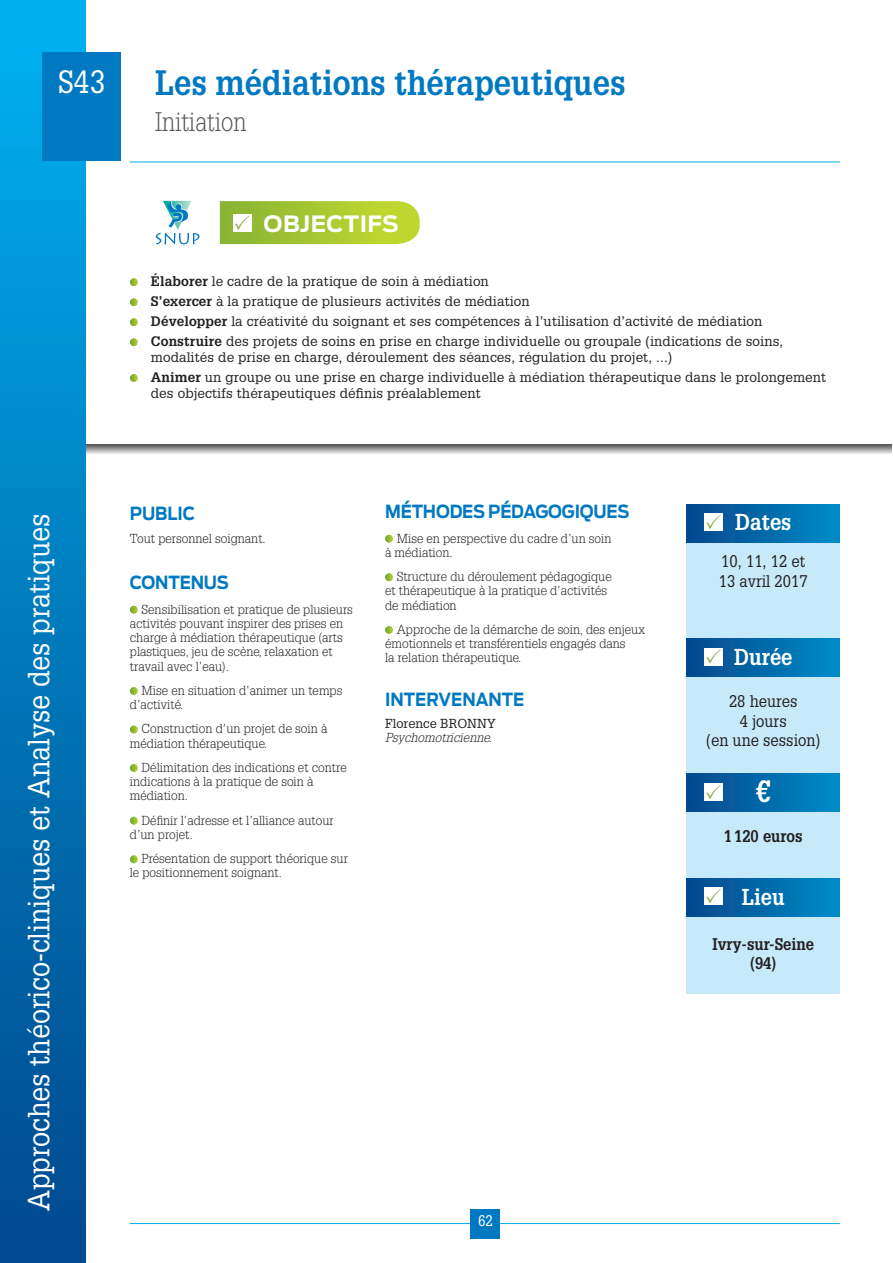
<style>
.page{position:relative;width:893px;height:1263px;background:#fff}
.page>*{position:absolute;margin:0;border:0;box-sizing:border-box;transform-origin:0 0}
.t1{font:700 34.5px "Glypha LT Std";color:#0079c2;scale:.9 1}
.t2{font:31.5px "Glypha LT Std";color:#fff;scale:.9 1}
.t3{font:30px "Glypha LT Std";color:#fff;scale:.9 1}
.t4{font:700 30px "Glypha LT Std";color:#fff;scale:.9 1}
.t5{font:300 26.25px "Glypha LT Std";color:#57585a;scale:.9 1}
.t6{font:700 22.5px "Glypha LT Std";color:#fff;scale:.9 1}
.t7{font:700 22.35px "Antenna";letter-spacing:.015em;color:#fff}
.t8{font:700 18px "Antenna";letter-spacing:-.01em;color:#0079c2;scale:.9 1}
.t9{font:16.5px/19.5px "Glypha LT Std";color:#231f20;scale:.9 1}
.t10{font:700 16.5px/19.5px "Glypha LT Std";color:#231f20;text-align:center;scale:.9 1}
.t11{font:15px "Glypha LT Std";color:#fff;scale:.9 1}
.t12{font:13.5px/20px "Glypha LT Std";letter-spacing:.01em;color:#231f20}
.t13{font:300 12.75px/14.2px "Glypha LT Std";color:#231f20}
.t14{font:italic 300 12.75px "Glypha LT Std";color:#231f20}
.t15{font:12.75px "Glypha LT Std";color:#231f20}
.s1{font-weight:700}
</style>
<div class="page">
<svg style="left:85px;top:444px;width:807px;height:10px;background:#9e9d9d"></svg>
<div style="left:0;top:0;width:85px;height:1263px;background:linear-gradient(to bottom,#00afef,#01478c)"></div>
<hr style="left:130px;top:162px;width:710px;height:1px;background:#00aeef">
<svg style="left:130px;top:278px;width:8px;height:8px"></svg>
<svg style="left:130px;top:298px;width:8px;height:8px"></svg>
<svg style="left:130px;top:318px;width:8px;height:8px"></svg>
<svg style="left:130px;top:338px;width:8px;height:8px"></svg>
<svg style="left:130px;top:374px;width:8px;height:8px"></svg>
<svg style="left:130px;top:606px;width:8px;height:8px"></svg>
<svg style="left:130px;top:687px;width:8px;height:8px"></svg>
<svg style="left:130px;top:725px;width:8px;height:8px"></svg>
<svg style="left:130px;top:764px;width:8px;height:8px"></svg>
<svg style="left:130px;top:817px;width:8px;height:8px"></svg>
<svg style="left:130px;top:855px;width:8px;height:8px"></svg>
<svg style="left:385px;top:535px;width:8px;height:8px"></svg>
<svg style="left:385px;top:573px;width:8px;height:8px"></svg>
<svg style="left:385px;top:626px;width:8px;height:8px"></svg>
<svg style="left:220px;top:201px;width:200px;height:43px;background:#adca3e"></svg>
<svg style="left:156px;top:200px;width:43px;height:45px"></svg>
<div style="left:43px;top:52px;width:78px;height:108px;background:#0079c2"></div>
<hr style="left:130px;top:1223px;width:710px;height:1px;background:#00aeef">
<div style="left:470px;top:1209px;width:30px;height:29px;background:#0079c2"></div>
<div style="left:687px;top:504px;width:153px;height:489px;background:#c6eafa"></div>
<div style="left:687px;top:504px;width:153px;height:38px;background:linear-gradient(to right,#05478d,#008cc7)"></div>
<div style="left:687px;top:638px;width:153px;height:39px;background:linear-gradient(to right,#05478d,#008cc7)"></div>
<div style="left:687px;top:773px;width:153px;height:38px;background:linear-gradient(to right,#05478d,#008cc7)"></div>
<div style="left:705px;top:513px;width:18px;height:18px;background:#fff"></div>
<svg style="left:706px;top:515px;width:15px;height:14px"></svg>
<div style="left:705px;top:647px;width:18px;height:18px;background:#fff"></div>
<svg style="left:706px;top:649px;width:15px;height:15px"></svg>
<div style="left:705px;top:783px;width:18px;height:18px;background:#fff"></div>
<svg style="left:706px;top:785px;width:15px;height:14px"></svg>
<div style="left:687px;top:878px;width:153px;height:38px;background:linear-gradient(to right,#05478d,#008cc7)"></div>
<div style="left:705px;top:887px;width:18px;height:18px;background:#fff"></div>
<svg style="left:706px;top:889px;width:15px;height:14px"></svg>
<h2 class="t2" style="left:58px;top:63px;width:54px">S43</h2>
<h1 class="t1" style="left:155px;top:61px;width:524px">Les médiations thérapeutiques</h1>
<h3 class="t5" style="left:155px;top:106px;width:103px">Initiation</h3>
<h3 class="t7" style="left:264px;top:210px;width:137px">OBJECTIFS</h3>
<p class="t12" style="left:151px;top:271px;width:634px"><span class="s1">Élaborer</span> le cadre de la pratique de soin à médiation<br><span class="s1">S’exercer</span> à la pratique de plusieurs activités de médiation<br><span class="s1">Développer</span> la créativité du soignant et ses compétences à l’utilisation d’activité de médiation <span class="s1">Construire</span> des projets de soins en prise en charge individuelle ou groupale (indications de soins,</p>
<p class="t12" style="left:151px;top:347px;width:677px">modalités de prise en charge, déroulement des séances, régulation du projet, ...)<br><span class="s1">Animer</span> un groupe ou une prise en charge individuelle à médiation thérapeutique dans le prolongement</p>
<p class="t12" style="left:151px;top:383px;width:332px">des objectifs thérapeutiques définis préalablement</p>
<h3 class="t3" style="left:21px;top:1211px;width:777px;rotate:-90deg">Approches théorico-cliniques et Analyse des pratiques</h3>
<h3 class="t8" style="left:130px;top:503px;width:74px">PUBLIC</h3>
<p class="t13" style="left:130px;top:531px;width:137px">Tout personnel soignant.</p>
<h3 class="t8" style="left:130px;top:572px;width:111px">CONTENUS</h3>
<p class="t13" style="left:130px;top:602px;width:224px;text-indent:12px">Sensibilisation et pratique de plusieurs activités pouvant inspirer des prises en charge à médiation thérapeutique (arts plastiques, jeu de scène, relaxation et travail avec l’eau).</p>
<p class="t13" style="left:130px;top:683px;width:214px;text-indent:12px">Mise en situation d’animer un temps d’activité.</p>
<p class="t13" style="left:130px;top:722px;width:199px;text-indent:12px">Construction d’un projet de soin à médiation thérapeutique.</p>
<p class="t13" style="left:130px;top:760px;width:218px;text-indent:12px">Délimitation des indications et contre indications à la pratique de soin à médiation.</p>
<p class="t13" style="left:130px;top:813px;width:205px;text-indent:12px">Définir l’adresse et l’alliance autour d’un projet.</p>
<p class="t13" style="left:130px;top:852px;width:220px;text-indent:12px">Présentation de support théorique sur le positionnement soignant.</p>
<h3 class="t8" style="left:385px;top:501px;width:273px">MÉTHODES PÉDAGOGIQUES</h3>
<p class="t13" style="left:385px;top:531px;width:228px;text-indent:12px">Mise en perspective du cadre d’un soin à médiation.</p>
<p class="t13" style="left:385px;top:570px;width:228px;text-indent:12px">Structure du déroulement pédagogique et thérapeutique à la pratique d’activités de médiation</p>
<p class="t13" style="left:385px;top:623px;width:261px;text-indent:12px">Approche de la démarche de soin, des enjeux émotionnels et transférentiels engagés dans<br>la relation thérapeutique.</p>
<h3 class="t8" style="left:385px;top:688px;width:156px">INTERVENANTE</h3>
<p class="t15" style="left:385px;top:715px;width:112px">Florence BRONNY</p>
<p class="t14" style="left:385px;top:730px;width:109px">Psychomotricienne.</p>
<h3 class="t6" style="left:735px;top:508px;width:64px">Dates</h3>
<p class="t9" style="left:719px;top:551px;width:100px">10, 11, 12 et<br>13 avril 2017</p>
<h3 class="t6" style="left:734px;top:643px;width:67px">Durée</h3>
<p class="t9" style="left:706px;top:691px;width:128px;text-align:center">28 heures<br>4 jours<br>(en une session)</p>
<h3 class="t4" style="left:756px;top:773px;width:18px">€</h3>
<p class="t10" style="left:724px;top:826px;width:89px">1120 euros</p>
<h3 class="t6" style="left:742px;top:882px;width:49px">Lieu</h3>
<p class="t10" style="left:712px;top:933px;width:114px">Ivry-sur-Seine (94)</p>
<p class="t11" style="left:478px;top:1211px;width:18px">62</p>
</div>
